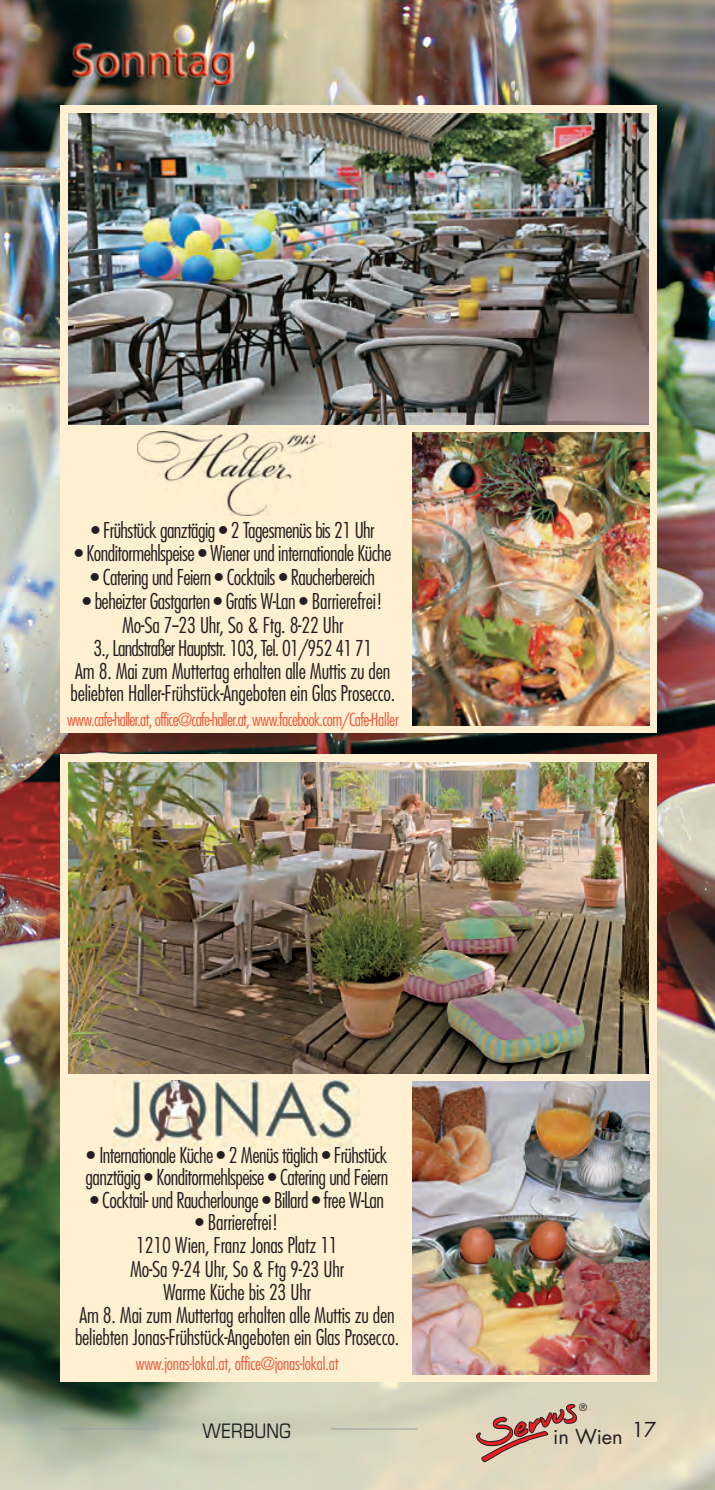
<style>
.page{position:relative;width:715px;height:1490px;background:#fff}
.page>*{position:absolute;margin:0;border:0;box-sizing:border-box;transform-origin:0 0}
.t1{font:300 condensed 21.25px/23px "Futura";letter-spacing:-.025em;color:#231f20;text-align:center}
.t2{font:20px "Futura";color:#231f20}
.t3{font:condensed 20px "Eurostile";color:#231f20}
.t4{font:300 condensed 17.5px "Futura";letter-spacing:-.035em;color:#f0593e}
.t5{font:300 condensed 17.5px "Futura";letter-spacing:-.01em;color:#f0593e}
.t6{font:10px "Futura";color:#231f20}
</style>
<div class="page">
<img style="left:0;top:0;width:714px;height:1489px">
<hr style="left:60px;top:1428px;width:99px;height:1px;background:#9d9fa2">
<hr style="left:331px;top:1428px;width:86px;height:1px;background:#9d9fa2">
<svg style="left:475px;top:1403px;width:106px;height:58px;background:#cead9b"></svg>
<div style="left:60px;top:753px;width:596px;height:628px;background:#fef0d0"></div>
<img style="left:68px;top:762px;width:580px;height:311px">
<img style="left:412px;top:1081px;width:237px;height:292px">
<div style="left:60px;top:105px;width:596px;height:628px;background:#fef0d0"></div>
<img style="left:68px;top:114px;width:580px;height:311px">
<img style="left:412px;top:432px;width:237px;height:293px">
<img style="left:137px;top:431px;width:187px;height:84px">
<img style="left:113px;top:1080px;width:247px;height:65px">
<svg style="left:0;top:1486px;width:4px;height:4px"></svg>
<svg style="left:712px;top:1486px;width:3px;height:4px"></svg>
<p class="t1" style="left:91px;top:519px;width:285px">• Frühstück ganztägig • 2 Tagesmenüs bis 21 Uhr</p>
<p class="t1" style="left:74px;top:543px;width:318px">• Konditormehlspeise • Wiener und internationale Küche</p>
<p class="t1" style="left:91px;top:567px;width:286px">• Catering und Feiern • Cocktails • Raucherbereich</p>
<p class="t1" style="left:70px;top:590px;width:326px">• beheizter Gastgarten • Gratis W-Lan • Barrierefrei!<br>Mo-Sa 7--23 Uhr, So &amp; Ftg. 8-22 Uhr<br>3., Landstraßer Hauptstr. 103, Tel. 01/952 41 71<br>Am 8. Mai zum Muttertag erhalten alle Muttis zu den beliebten Haller-Frühstück-Angeboten ein Glas Prosecco.</p>
<p class="t4" style="left:67px;top:712px;width:333px">www.cafe-haller.at, office@cafe-haller.at, www.facebook.com/Cafe-Haller</p>
<p class="t1" style="left:85px;top:1145px;width:304px;line-height:22.2px;text-align:left">• Internationale Küche • 2 Menüs täglich • Frühstück ganztägig • Konditormehlspeise • Catering und Feiern</p>
<p class="t1" style="left:90px;top:1189px;width:295px">• Cocktail- und Raucherlounge • Billard • free W-Lan</p>
<p class="t1" style="left:75px;top:1211px;width:325px">• Barrierefrei!<br>1210 Wien, Franz Jonas Platz 11<br>Mo-Sa 9-24 Uhr, So &amp; Ftg 9-23 Uhr<br>Warme Küche bis 23 Uhr<br>Am 8. Mai zum Muttertag erhalten alle Muttis zu den beliebten Jonas-Frühstück-Angeboten ein Glas Prosecco.</p>
<p class="t5" style="left:136px;top:1356px;width:204px">www.jonas-lokal.at, office@jonas-lokal.at</p>
<p class="t6" style="left:579px;top:1402px;width:9px">®</p>
<p class="t3" style="left:202px;top:1422px;width:90px">WERBUNG</p>
<p class="t2" style="left:631px;top:1420px;width:26px">17</p>
<p class="t2" style="left:553px;top:1427px;width:71px">in Wien</p>
</div>
